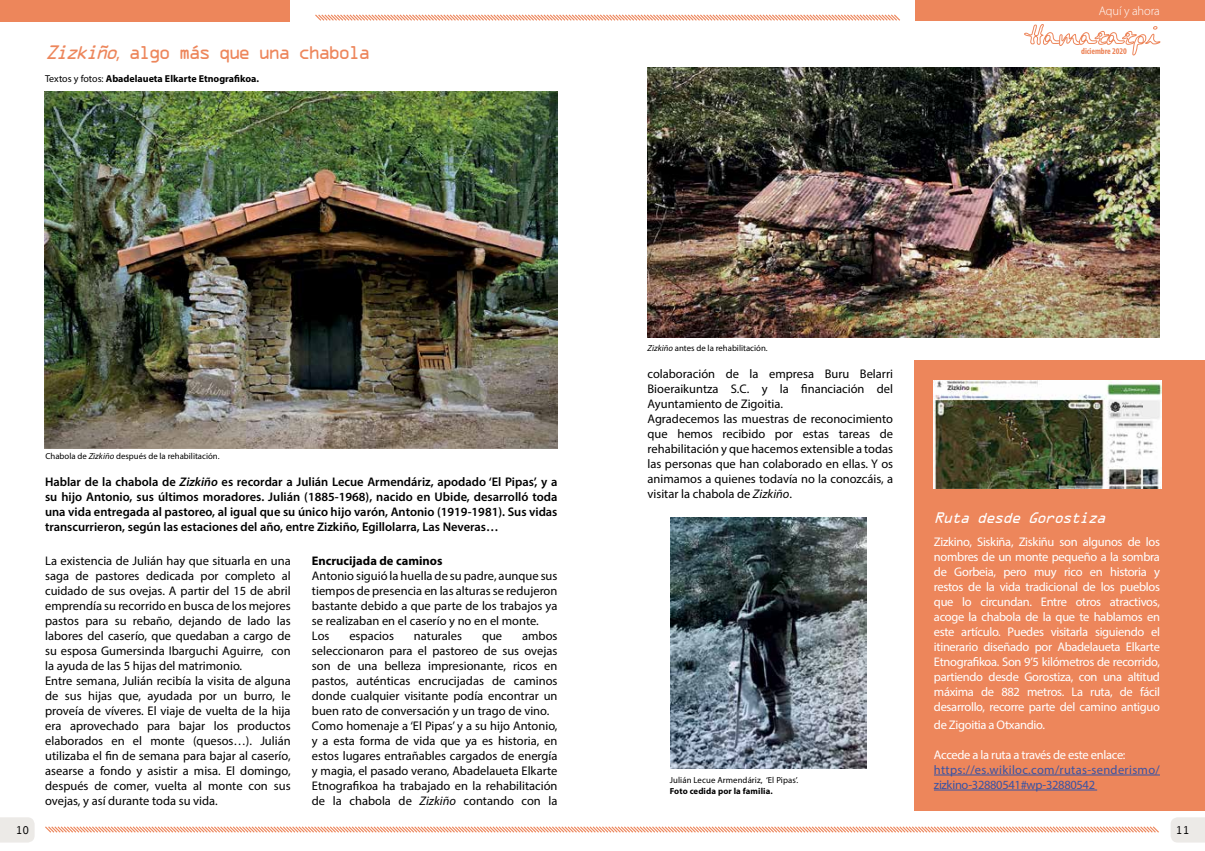
<style>
.page{position:relative;width:1205px;height:851px;background:#fff}
.page>*{position:absolute;margin:0;border:0;box-sizing:border-box;transform-origin:0 0}
.t1{font:17.5px "OCRA Std";letter-spacing:-.15em;color:#ed865b}
.t2{font:italic 13.75px "OCRA Std";color:#fff}
.t3{font:12.5px/15px "Myriad Pro";color:#000}
.t4{font:12.5px/15px "Myriad Pro";letter-spacing:-.025em;color:#fff;text-align:justify}
.t5{font:600 12.5px/15px "Myriad Pro";color:#000;text-align:justify}
.t6{font:12.5px/15px "Myriad Pro";letter-spacing:.025em;color:#3953a4}
.t7{font:700 12.5px "Myriad Pro";color:#000}
.t8{font:300 12.5px "Myriad Pro";letter-spacing:-.01em;color:#fff}
.t9{font:11.25px "Monotypecom";color:#000}
.t10{font:700 10px "Myriad Pro";color:#000}
.t11{font:8.75px "Myriad Pro";color:#000}
.t12{font:700 8.75px "Myriad Pro";letter-spacing:.01em;color:#000}
.t13{font:700 condensed 8.75px "Myriad Pro";letter-spacing:-.01em;color:#ed865b}
.s1{font-style:italic}
.s2{font-family:"Myriad Pro"}
.s3{font-weight:400}
</style>
<div class="page">
<img style="left:45px;top:92px;width:512px;height:356px">
<div style="left:914px;top:360px;width:291px;height:450px;background:#ed865b"></div>
<svg style="left:45px;top:826px;width:1114px;height:7px"></svg>
<svg style="left:1024px;top:24px;width:136px;height:31px"></svg>
<div style="left:915px;top:0;width:290px;height:21px;background:#ed865b"></div>
<svg style="left:1171px;top:817px;width:34px;height:25px"></svg>
<svg style="left:0;top:817px;width:35px;height:25px"></svg>
<div style="left:0;top:0;width:289px;height:21px;background:#ed865b"></div>
<svg style="left:315px;top:14px;width:585px;height:7px"></svg>
<hr style="left:934px;top:774px;width:226px;height:1px;background:#3953a4">
<hr style="left:934px;top:789px;width:163px;height:1px;background:#3953a4">
<img style="left:934px;top:380px;width:227px;height:108px">
<img style="left:647px;top:68px;width:513px;height:270px">
<img style="left:670px;top:518px;width:196px;height:250px">
<h1 class="t1" style="left:45px;top:44px;width:327px"><span class="s1">Zizkiño</span><span class="s2">,</span> algo más que una chabola</h1>
<p class="t10" style="left:45px;top:72px;width:215px"><span class="s3">Textos y fotos:</span> Abadelaueta Elkarte Etnografikoa.</p>
<p class="t8" style="left:1099px;top:3px;width:63px">Aquí y ahora</p>
<p class="t13" style="left:1081px;top:45px;width:47px">diciembre 2020</p>
<p class="t11" style="left:45px;top:450px;width:176px">Chabola de <span class="s1">Zizkiño</span> después de la rehabilitación.</p>
<p class="t5" style="left:45px;top:474px;width:514px">Hablar de la chabola de <span class="s1">Zizkiño</span> es recordar a Julián Lecue Armendáriz, apodado ‘El Pipas’, y a su hijo Antonio, sus últimos moradores. Julián (1885-1968), nacido en Ubide, desarrolló toda una vida entregada al pastoreo, al igual que su único hijo varón, Antonio (1919-1981). Sus vidas transcurrieron, según las estaciones del año, entre Zizkiño, Egillolarra, Las Neveras…</p>
<p class="t3" style="left:45px;top:553px;width:247px">La existencia de Julián hay que situarla en una saga de pastores dedicada por completo al cuidado de sus ovejas. A partir del 15 de abril emprendía su recorrido en busca de los mejores pastos para su rebaño, dejando de lado las labores del caserío, que quedaban a cargo de su esposa Gumersinda Ibarguchi Aguirre, con la ayuda de las 5 hijas del matrimonio.<br>Entre semana, Julián recibía la visita de alguna de sus hijas que, ayudada por un burro, le proveía de víveres. El viaje de vuelta de la hija era aprovechado para bajar los productos elaborados en el monte (quesos…). Julián utilizaba el fin de semana para bajar al caserío, asearse a fondo y asistir a misa. El domingo, después de comer, vuelta al monte con sus ovejas, y así durante toda su vida.</p>
<p class="t7" style="left:312px;top:552px;width:132px">Encrucijada de caminos</p>
<p class="t3" style="left:312px;top:568px;width:247px">Antonio siguió la huella de su padre, aunque sus tiempos de presencia en las alturas se redujeron bastante debido a que parte de los trabajos ya se realizaban en el caserío y no en el monte.<br>Los</p>
<p class="t3" style="left:312px;top:628px;width:247px;text-indent:210px">ambos seleccionaron para el pastoreo de sus ovejas son de una belleza impresionante, ricos en pastos, auténticas encrucijadas de caminos donde cualquier visitante podía encontrar un buen rato de conversación y un trago de vino.<br>Como homenaje a ‘El Pipas’ y a su hijo Antonio, y a esta forma de vida que ya es historia, en estos lugares entrañables cargados de energía y magia, el pasado verano, Abadelaueta Elkarte Etnografikoa ha trabajado en la rehabilitación de la chabola de <span class="s1">Zizkiño</span> contando con la</p>
<p class="t3" style="left:349px;top:628px;width:46px">espacios</p>
<p class="t3" style="left:414px;top:628px;width:50px">naturales</p>
<p class="t3" style="left:482px;top:628px;width:22px">que</p>
<p class="t11" style="left:647px;top:342px;width:122px"><span class="s1">Zizkiño</span> antes de la rehabilitación.</p>
<p class="t3" style="left:647px;top:366px;width:247px">colaboración de la empresa Buru Belarri Bioeraikuntza S.C. y la financiación del Ayuntamiento de Zigoitia.<br>Agradecemos las muestras de reconocimiento que hemos recibido por estas tareas de rehabilitación y que hacemos extensible a todas las personas que han colaborado en ellas. Y os animamos a quienes todavía no la conozcáis, a visitar la chabola de <span class="s1">Zizkiño</span>.</p>
<p class="t11" style="left:670px;top:774px;width:130px">Julián Lecue Armendáriz, ‘El Pipas’.</p>
<p class="t12" style="left:670px;top:785px;width:104px">Foto cedida por la familia.</p>
<p class="t2" style="left:934px;top:511px;width:177px">Ruta desde Gorostiza</p>
<p class="t4" style="left:934px;top:533px;width:228px">Zizkino, Siskiña, Ziskiñu son algunos de los nombres de un monte pequeño a la sombra de Gorbeia, pero muy rico en historia y restos de la vida tradicional de los pueblos que lo circundan. Entre otros atractivos, acoge la chabola de la que te hablamos en este artículo. Puedes visitarla siguiendo el itinerario diseñado por Abadelaueta Elkarte Etnografikoa. Son 9’5 kilómetros de recorrido, partiendo desde Gorostiza, con una altitud máxima de 882 metros. La ruta, de fácil desarrollo, recorre parte del camino antiguo</p>
<p class="t4" style="left:934px;top:716px;width:112px">de Zigoitia a Otxandio.</p>
<p class="t4" style="left:934px;top:746px;width:193px">Accede a la ruta a través de este enlace:</p>
<p class="t6" style="left:934px;top:761px;width:227px">https://es.wikiloc.com/rutas-senderismo/ zizkino-32880541#wp-32880542</p>
<p class="t9" style="left:16px;top:823px;width:15px">10</p>
<p class="t9" style="left:1176px;top:823px;width:15px">11</p>
</div>
